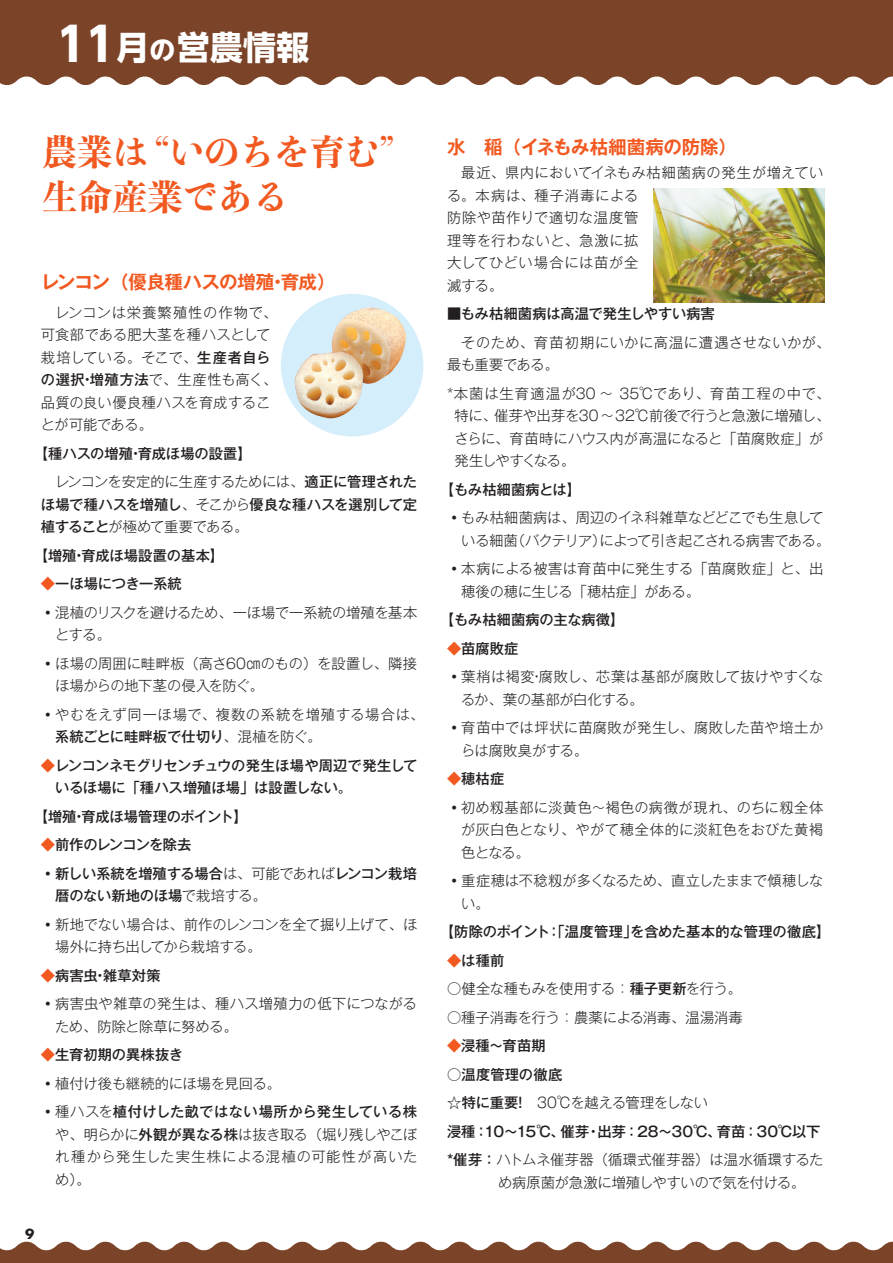
<style>
.page{position:relative;width:893px;height:1263px;background:#fff}
.page>*{position:absolute;margin:0;border:0;box-sizing:border-box;transform-origin:0 0}
.t1{font:700 46.5px "UD Shin Go NT Pr 6 N";color:#fff}
.t2{font:35.1px/45.2px "P Bunkyu Md Min Std EB";color:#f15921}
.t3{font:700 33.15px "UD Shin Go NT Pr 6 N";color:#fff}
.t4{font:700 18.6px "Gothic MB101 Pr 6 N De";letter-spacing:-.035em;color:#f15921}
.t5{font:700 18.6px "Gothic MB101 Pr 6 N De";letter-spacing:-.015em;color:#f15921}
.t6{font:300 14.25px/22.5px "Gothic MB101 Pr 6 N";letter-spacing:.005em;color:#231f20}
.t7{font:500 14.25px/22.5px "Gothic MB101 Pr 6 N";color:#231f20}
.t8{font:300 14.25px/22.5px "Gothic MB101 Pr 6 N";letter-spacing:-.025em;color:#231f20}
.t9{font:300 14.25px/22.5px "Gothic MB101 Pr 6 N";letter-spacing:.04em;color:#231f20}
.t10{font:300 14.25px/22.5px "Gothic MB101 Pr 6 N";letter-spacing:-.02em;color:#231f20}
.t11{font:300 14.25px/22.5px "Gothic MB101 Pr 6 N";letter-spacing:.05em;color:#231f20}
.t12{font:300 14.25px/22.5px "Gothic MB101 Pr 6 N";letter-spacing:.035em;color:#231f20}
.t13{font:500 14.25px "Gothic MB101 Pr 6 N";letter-spacing:-.055em;color:#231f20}
.t14{font:500 14.25px "Gothic MB101 Pr 6 N";letter-spacing:-.04em;color:#231f20}
.t15{font:13.5px "Futura Koyu";color:#231f20}
.s1{font-size:26.55px}
.s2{font-weight:500}
.s3{font-weight:300}
.s4{color:#f15921}
</style>
<div class="page">
<div style="left:0;top:0;width:893px;height:85px;background:#7b4429"></div>
<svg style="left:0;top:1242px;width:893px;height:21px"></svg>
<div style="left:281px;top:294px;width:142px;height:142px;background:#d4effb;border-radius:50%"></div>
<img style="left:294px;top:307px;width:113px;height:112px">
<img style="left:653px;top:188px;width:171px;height:114px">
<h1 class="t1" style="left:57px;top:6px;width:61px">11</h1>
<h3 class="t3" style="left:116px;top:21px;width:195px">月<span class="s1">の</span>営農情報</h3>
<h2 class="t2" style="left:42px;top:127px;width:353px">農業は “いのちを育む“生命産業である</h2>
<h3 class="t4" style="left:41px;top:267px;width:296px">レンコン（優良種ハスの増殖•育成(</h3>
<p class="t6" style="left:41px;top:300px;width:238px">　レンコンは栄養繁殖性の作物で、可食部である肥大茎を種ハスとして栽培している。そこで、<span class="s2">生産者自らの選択•増殖方法</span>で、生産性も高く、品質の良い優良種ハスを育成することが可能である。</p>
<p class="t7" style="left:41px;top:438px;width:378px;line-height:28.5px;text-indent:-7px">【種ハスの増殖•育成ほ場の設置【<br><span class="s3">　レンコンを安定的に生産するためには、</span>適正に管理された</p>
<p class="t7" style="left:41px;top:492px;width:378px">ほ場で種ハスを増殖し<span class="s3">、そこから</span>優良な種ハスを選別して定植すること<span class="s3">が極めて重要である。</span></p>
<p class="t7" style="left:34px;top:543px;width:192px">【増殖•育成ほ場設置の基本【</p>
<p class="t7" style="left:41px;top:572px;width:142px"><span class="s4">◆</span>一ほ場につき一系統</p>
<p class="t10" style="left:55px;top:600px;width:364px;text-indent:-14px">•混植のリスクを避けるため、一ほ場で一系統の増殖を基本とする。</p>
<p class="t6" style="left:55px;top:651px;width:364px;text-indent:-14px">•ほ場の周囲に畦畔板（高さ60㎝のもの）を設置し、隣接ほ場からの地下茎の侵入を防ぐ。</p>
<p class="t11" style="left:55px;top:702px;width:371px;text-indent:-14px">•やむをえず同一ほ場で、複数の系統を増殖する場合は、<span class="s2">系統ごとに畦畔板で仕切り</span>、混植を防ぐ。</p>
<p class="t7" style="left:55px;top:753px;width:364px;text-indent:-14px"><span class="s4">◆</span>レンコンネモグリセンチュウの発生ほ場や周辺で発生しているほ場に「種ハス増殖ほ場」は設置しない。</p>
<p class="t7" style="left:34px;top:804px;width:216px">【増殖•育成ほ場管理のポイント【</p>
<p class="t13" style="left:41px;top:833px;width:152px"><span class="s4">◆</span>前作のレンコンを除去</p>
<p class="t7" style="left:55px;top:861px;width:364px;text-indent:-14px"><span class="s3">•</span>新しい系統を増殖する場合<span class="s3">は、可能であれば</span>レンコン栽培暦のない新地のほ場<span class="s3">で栽培する。</span></p>
<p class="t8" style="left:55px;top:912px;width:364px;text-indent:-14px">•新地でない場合は、前作のレンコンを全て掘り上げて、ほ場外に持ち出してから栽培する。</p>
<p class="t7" style="left:41px;top:963px;width:121px"><span class="s4">◆</span>病害虫•雑草対策</p>
<p class="t6" style="left:55px;top:991px;width:364px;text-indent:-14px">•病害虫や雑草の発生は、種ハス増殖力の低下につながるため、防除と除草に努める。</p>
<p class="t7" style="left:41px;top:1043px;width:144px"><span class="s4">◆</span>生育初期の異株抜き</p>
<p class="t6" style="left:41px;top:1071px;width:242px">•植付け後も継続的にほ場を見回る。</p>
<p class="t6" style="left:55px;top:1099px;width:364px;text-align:justify;text-indent:-14px">•種ハスを<span class="s2">植付けした畝ではない場所から発生している株</span>や、明らかに<span class="s2">外観が異なる株</span>は抜き取る（堀り残しやこぼれ種から発生した実生株による混植の可能性が高いため。(</p>
<p class="t15" style="left:25px;top:1225px;width:11px">9</p>
<h3 class="t5" style="left:447px;top:132px;width:292px">水　稲（イネもみ枯細菌病の防除(</h3>
<p class="t9" style="left:447px;top:160px;width:378px;text-indent:14px">最近、県内においてイネもみ枯細菌病の発生が増えている。本病は、種子消毒による<br>防除や苗作りで適切な温度管<br>理等を行わないと、急激に拡<br>大してひどい場合には苗が全<br>滅する。</p>
<p class="t7" style="left:447px;top:302px;width:269px">■もみ枯細菌病は高温で発生しやすい病害</p>
<p class="t12" style="left:447px;top:330px;width:385px;text-indent:14px">そのため、育苗初期にいかに高温に遭遇させないかが、最も重要である。</p>
<p class="t6" style="left:447px;top:381px;width:385px;text-align:right">*本菌は生育適温が30 ～ 35℃であり、育苗工程の中で、催芽や出芽を30～32℃前後で行うと急激に増殖し、</p>
<p class="t6" style="left:454px;top:403px;width:370px">特に、<br>さらに、育苗時にハウス内が高温になると「苗腐敗症」が発生しやすくなる。</p>
<p class="t7" style="left:440px;top:477px;width:143px">【もみ枯細菌病とは【</p>
<p class="t8" style="left:599px;top:505px;width:232px;text-indent:-152px">•もみ枯細菌病は、周辺のイネ科雑草などどこでも生息してによって引き起こされる病害である。</p>
<p class="t6" style="left:511px;top:528px;width:97px">（バクテリア）</p>
<p class="t6" style="left:461px;top:528px;width:58px">いる細菌</p>
<p class="t6" style="left:461px;top:556px;width:364px;text-indent:-14px">•本病による被害は育苗中に発生する「苗腐敗症」と、出穂後の穂に生じる「穂枯症」がある。</p>
<p class="t7" style="left:440px;top:608px;width:186px">【もみ枯細菌病の主な病徴【</p>
<p class="t7" style="left:447px;top:636px;width:73px"><span class="s4">◆</span>苗腐敗症</p>
<p class="t6" style="left:461px;top:664px;width:364px;text-indent:-14px">•葉梢は褐変•腐敗し、芯葉は基部が腐敗して抜けやすくなるか、葉の基部が白化する。</p>
<p class="t6" style="left:461px;top:715px;width:364px;text-indent:-14px">•育苗中では坪状に苗腐敗が発生し、腐敗した苗や培土からは腐敗臭がする。</p>
<p class="t7" style="left:447px;top:767px;width:59px"><span class="s4">◆</span>穂枯症</p>
<p class="t6" style="left:461px;top:795px;width:364px;text-align:justify;text-indent:-14px">•初め籾基部に淡黄色～褐色の病徴が現れ、のちに籾全体が灰白色となり、やがて穂全体的に淡紅色をおびた黄褐色となる。</p>
<p class="t8" style="left:461px;top:868px;width:364px;text-indent:-14px">•重症穂は不稔籾が多くなるため、直立したままで傾穂しない。</p>
<p class="t7" style="left:630px;top:920px;width:202px">を含めた基本的な管理の徹底【</p>
<p class="t14" style="left:440px;top:920px;width:112px">【防除のポイント</p>
<p class="t7" style="left:447px;top:948px;width:59px"><span class="s4">◆</span>は種前</p>
<p class="t8" style="left:447px;top:976px;width:297px">○健全な種もみを使用する：<span class="s2">種子更新</span>を行う。</p>
<p class="t6" style="left:447px;top:1005px;width:297px">○種子消毒を行う：農薬による消毒、温湯消毒</p>
<p class="t7" style="left:447px;top:1034px;width:100px"><span class="s4">◆</span>浸種～育苗期</p>
<p class="t7" style="left:447px;top:1059px;width:263px;line-height:28.5px">○温度管理の徹底<br>☆特に重要!<span class="s3">　30℃を越える管理をしない</span></p>
<p class="t7" style="left:717px;top:1119px;width:105px">育苗：30℃以下</p>
<p class="t7" style="left:547px;top:920px;width:92px">「：温度管理」</p>
<p class="t6" style="left:447px;top:1116px;width:378px;line-height:28.5px"><span class="s2">浸種：10～15℃、<br>*催芽：</span>ハトムネ催芽器（循環式催芽器）は温水循環するた</p>
<p class="t10" style="left:498px;top:1170px;width:309px">め病原菌が急激に増殖しやすいので気を付ける。</p>
<p class="t7" style="left:561px;top:1119px;width:162px">催芽•出芽：28～30℃、</p>
</div>
